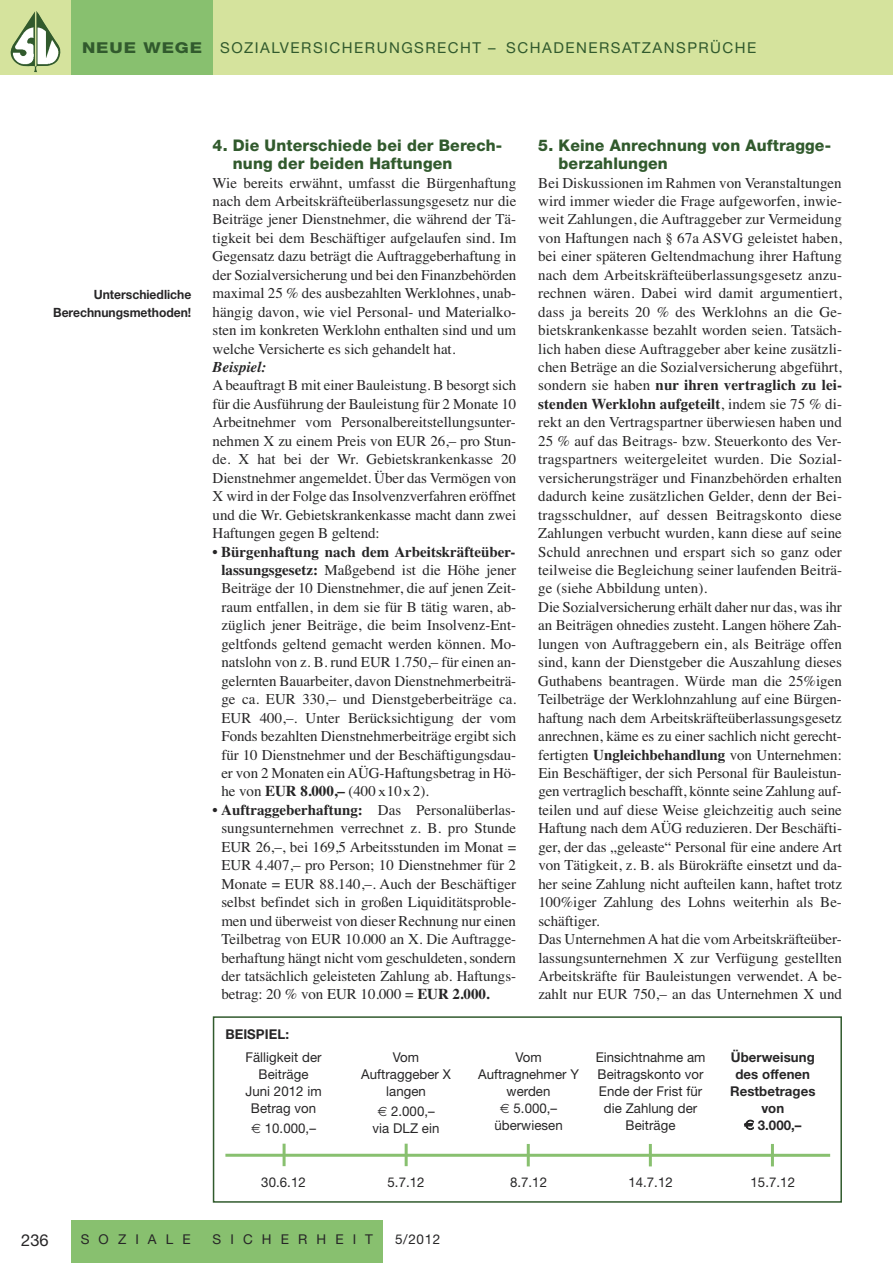
<style>
.page{position:relative;width:893px;height:1263px;background:#fff}
.page>*{position:absolute;margin:0;border:0;box-sizing:border-box;transform-origin:0 0}
.t1{font:16.5px "Helvetica Neue";color:#272627}
.t2{font:800 16.05px/18.5px "Helvetica Neue";letter-spacing:.01em;color:#315a2d}
.t3{font:15px/18.5px "Times";color:#272627;text-align:justify}
.t4{font:15px "Helvetica Neue";letter-spacing:.1em;color:#315a2d}
.t5{font:italic 700 15px "Times";letter-spacing:-.005em;color:#272627}
.t6{font:800 15px "Helvetica Neue";letter-spacing:.05em;color:#315a2d;scale:1.2 1}
.t7{font:13.5px/17px "Helvetica Neue";letter-spacing:.005em;color:#272627;text-align:center}
.t8{font:700 13.5px "Helvetica Neue";letter-spacing:.005em;color:#272627}
.t9{font:13.5px "Helvetica Neue";letter-spacing:.675em;color:#272627}
.t10{font:700 12.75px/18px "Helvetica Neue";color:#272627;text-align:right;scale:.95 1}
.s1{font-weight:700}
.s2{font-size:13.5px}
</style>
<div class="page">
<div style="left:0;top:0;width:893px;height:74px;background:#d5e39d"></div>
<div style="left:71px;top:0;width:142px;height:74px;background:#88c06f"></div>
<div style="left:71px;top:1220px;width:312px;height:43px;background:#88c06f"></div>
<img style="left:11px;top:11px;width:49px;height:61px">
<div style="left:213px;top:1016px;width:629px;height:187px;border:2px solid #315a2d"></div>
<hr style="left:225px;top:1154px;width:605px;height:3px;background:#88c06f">
<hr style="left:283px;top:1144px;width:3px;height:22px;background:#88c06f">
<hr style="left:405px;top:1144px;width:3px;height:22px;background:#88c06f">
<hr style="left:527px;top:1144px;width:3px;height:22px;background:#88c06f">
<hr style="left:649px;top:1144px;width:3px;height:22px;background:#88c06f">
<hr style="left:771px;top:1144px;width:3px;height:22px;background:#88c06f">
<p class="t6" style="left:82px;top:43px;width:102px">NEUE WEGE</p>
<p class="t4" style="left:220px;top:43px;width:538px">SOZIALVERSICHERUNGSRECHT – SCHADENERSATZANSPRÜCHE</p>
<p class="t10" style="left:53px;top:285px;width:147px">Unterschiedliche<br>Berechnungsmethoden!</p>
<p class="t2" style="left:233px;top:137px;width:271px;text-indent:-20px">4. Die Unterschiede bei der Berech&shy;nung der beiden Haftungen</p>
<p class="t3" style="left:213px;top:173px;width:305px">Wie bereits erwähnt, umfasst die Bürgenhaftung nach dem Arbeitskräfteüberlassungsgesetz nur die Beiträge jener Dienstnehmer, die während der Tä&shy;tigkeit bei dem Beschäftiger aufgelaufen sind. Im Gegensatz dazu beträgt die Auftraggeberhaftung in der Sozialversicherung und bei den Finanzbehörden maximal 25 % des ausbezahlten Werklohnes, unab&shy;hängig davon, wie viel Personal- und Materialko&shy;sten im konkreten Werklohn enthalten sind und um welche Versicherte es sich gehandelt hat.</p>
<p class="t5" style="left:213px;top:358px;width:55px">Beispiel:</p>
<p class="t3" style="left:213px;top:376px;width:305px">A beauftragt B mit einer Bauleistung. B besorgt sich für die Ausführung der Bauleistung für 2 Monate 10<br>Arbeitnehmer vom Personalbereitstellungsunter&shy;nehmen X zu einem Preis von EUR 26,– pro Stun&shy;de. X hat bei der Wr. Gebietskrankenkasse 20<br>Dienstnehmer angemeldet. Über das Vermögen von X wird in der Folge das Insolvenzverfahren eröffnet und die Wr. Gebietskrankenkasse macht dann zwei Haftungen gegen B geltend:</p>
<p class="t3" style="left:221px;top:542px;width:296px;text-indent:-9px">• <span class="s1">Bürgenhaftung nach dem Arbeitskräfteüber&shy;lassungsgesetz:</span> Maßgebend ist die Höhe jener Beiträge der 10 Dienstnehmer, die auf jenen Zeit&shy;raum entfallen, in dem sie für B tätig waren, ab&shy;züglich jener Beiträge, die beim Insolvenz-Ent&shy;geltfonds geltend gemacht werden können. Mo&shy;natslohn von z. B. rund EUR 1.750,– für einen an&shy;gelernten Bauarbeiter, davon Dienstnehmerbeiträ&shy;ge ca. EUR 330,– und Dienstgeberbeiträge ca.<br>EUR 400,–. Unter Berücksichtigung der vom Fonds bezahlten Dienstnehmerbeiträge ergibt sich für 10 Dienstnehmer und der Beschäftigungsdau&shy;er von 2 Monaten ein AÜG-Haftungsbetrag in Hö&shy;he von <span class="s1">EUR 8.000,–</span> (400 <span class="s2">x</span>10<span class="s2">x</span>2).</p>
<p class="t3" style="left:221px;top:800px;width:296px;text-indent:-9px">• <span class="s1">Auftraggeberhaftung:</span> Das Personalüberlas&shy;sungsunternehmen verrechnet z. B. pro Stunde EUR 26,–, bei 169,5 Arbeitsstunden im Monat = EUR 4.407,– pro Person; 10 Dienstnehmer für 2<br>Monate = EUR 88.140,–. Auch der Beschäftiger selbst befindet sich in großen Liquiditätsproble&shy;men und überweist von dieser Rechnung nur einen Teilbetrag von EUR 10.000 an X. Die Auftragge&shy;berhaftung hängt nicht vom geschuldeten, sondern der tatsächlich geleisteten Zahlung ab. Haftungs&shy;betrag: 20 % von EUR 10.000 = <span class="s1">EUR 2.000.</span></p>
<p class="t8" style="left:225px;top:1029px;width:65px">BEISPIEL:</p>
<p class="t2" style="left:559px;top:137px;width:274px;text-indent:-20px">5. Keine Anrechnung von Auftragge&shy;berzahlungen</p>
<p class="t3" style="left:538px;top:173px;width:305px;text-align:left">Bei Diskussionen im Rahmen von Veranstaltungen wird immer wieder die Frage aufgeworfen, inwie&shy;weit Zahlungen, die Auftraggeber zur Vermeidung von Haftungen nach § 67a ASVG geleistet haben, bei einer späteren Geltendmachung ihrer Haftung nach dem Arbeitskräfteüberlassungsgesetz anzu&shy;rechnen wären. Dabei wird damit argumentiert, dass ja bereits 20 % des Werklohns an die Ge&shy;bietskrankenkasse bezahlt worden seien. Tatsäch&shy;lich haben diese Auftraggeber aber keine zusätzli&shy;chen Beträge an die Sozialversicherung abgeführt, sondern sie haben <span class="s1">nur ihren vertraglich zu lei&shy;stenden Werklohn aufgeteilt</span>, indem sie 75 % di&shy;rekt an den Vertragspartner überwiesen haben und 25 % auf das Beitrags- bzw. Steuerkonto des Ver&shy;tragspartners weitergeleitet wurden. Die Sozial&shy;versicherungsträger und Finanzbehörden erhalten dadurch keine zusätzlichen Gelder, denn der Bei&shy;tragsschuldner, auf dessen Beitragskonto diese Zahlungen verbucht wurden, kann diese auf seine Schuld anrechnen und erspart sich so ganz oder teilweise die Begleichung seiner laufenden Beiträ&shy;ge (siehe Abbildung unten).<br>Die Sozialversicherung erhält daher nur das, was ihr an Beiträgen ohnedies zusteht. Langen höhere Zah&shy;lungen von Auftraggebern ein, als Beiträge offen sind, kann der Dienstgeber die Auszahlung dieses Guthabens beantragen. Würde man die 25%igen Teilbeträge der Werklohnzahlung auf eine Bürgen&shy;haftung nach dem Arbeitskräfteüberlassungsgesetz anrechnen, käme es zu einer sachlich nicht gerecht&shy;fertigten <span class="s1">Ungleichbehandlung</span> von Unternehmen:<br>Ein Beschäftiger, der sich Personal für Bauleistun&shy;gen vertraglich beschafft, könnte seine Zahlung auf&shy;teilen und auf diese Weise gleichzeitig auch seine Haftung nach dem AÜG reduzieren. Der Beschäfti&shy;ger, der das „geleaste“ Personal für eine andere Art von Tätigkeit, z. B. als Bürokräfte einsetzt und da&shy;her seine Zahlung nicht aufteilen kann, haftet trotz 100%iger Zahlung des Lohns weiterhin als Be&shy;schäftiger.<br>Das Unternehmen A hat die vom Arbeitskräfteüber&shy;lassungsunternehmen X zur Verfügung gestellten Arbeitskräfte für Bauleistungen verwendet. A be&shy;zahlt nur EUR 750,– an das Unternehmen X und</p>
<p class="t7" style="left:245px;top:1050px;width:78px">Fälligkeit der<br>Beiträge<br>Juni 2012 im<br>Betrag von</p>
<p class="t7" style="left:265px;top:1121px;width:53px">10.000,–</p>
<p class="t7" style="left:261px;top:1175px;width:46px">30.6.12</p>
<p class="t7" style="left:361px;top:1050px;width:91px">Vom<br>Auftraggeber X langen</p>
<p class="t7" style="left:373px;top:1104px;width:68px;text-align:left;text-indent:18px">2.000,– via DLZ ein</p>
<p class="t7" style="left:387px;top:1175px;width:39px">5.7.12</p>
<p class="t7" style="left:515px;top:1050px;width:28px">Vom</p>
<p class="t7" style="left:478px;top:1067px;width:102px">Auftragnehmer Y</p>
<p class="t7" style="left:507px;top:1084px;width:45px">werden</p>
<p class="t7" style="left:513px;top:1101px;width:45px">5.000,–</p>
<p class="t7" style="left:494px;top:1118px;width:70px">überwiesen</p>
<p class="t7" style="left:596px;top:1050px;width:111px">Einsichtnahme am<br>Beitragskonto vor<br>Ende der Frist für die Zahlung der<br>Beiträge</p>
<p class="t7" style="left:510px;top:1175px;width:39px">8.7.12</p>
<p class="t7" style="left:628px;top:1175px;width:46px">14.7.12</p>
<p class="t8" style="left:731px;top:1052px;width:85px">Überweisung</p>
<p class="t8" style="left:735px;top:1069px;width:76px">des offenen</p>
<p class="t8" style="left:730px;top:1086px;width:87px">Restbetrages</p>
<p class="t8" style="left:761px;top:1103px;width:24px">von</p>
<p class="t8" style="left:758px;top:1120px;width:45px">3.000,–</p>
<p class="t7" style="left:751px;top:1175px;width:46px">15.7.12</p>
<p class="t1" style="left:21px;top:1234px;width:29px">236</p>
<p class="t9" style="left:81px;top:1234px;width:111px">SOZIALE</p>
<p class="t9" style="left:213px;top:1234px;width:162px">SICHERHEIT</p>
<p class="t7" style="left:395px;top:1232px;width:47px">5/2012</p>
</div>
